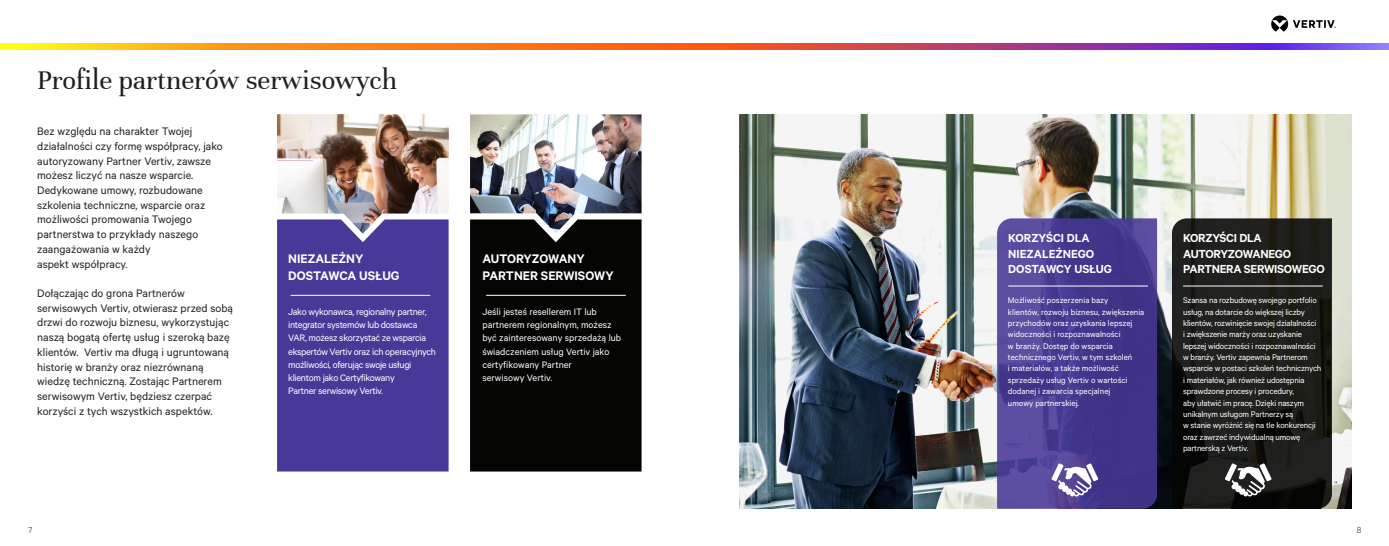
<style>
.page{position:relative;width:1389px;height:546px;background:#fff}
.page>*{position:absolute;margin:0;border:0;box-sizing:border-box;transform-origin:0 0}
.t1{font:28.88px "Unna";color:#231f20}
.t2{font:600 14px/16.8px "Calibre";color:#fff}
.t3{font:600 13.12px/15.8px "Calibre";letter-spacing:-.02em;color:#fff}
.t4{font:600 13.12px/15.8px "Calibre";color:#fff}
.t5{font:12.25px/14.7px "Calibre";color:#231f20}
.t6{font:10.5px/13.1px "Calibre";letter-spacing:-.03em;color:#fff}
.t7{font:10.5px/13.1px "Calibre";color:#fff}
.t8{font:300 9.62px "Calibre";color:#231f20}
.t9{font:9.19px/11.4px "Calibre";letter-spacing:-.02em;color:#fff}
.t10{font:9.19px/11.4px "Calibre";color:#fff}
</style>
<div class="page">
<svg style="left:0;top:44px;width:1389px;height:6px;background:#d36950"></svg>
<img style="left:739px;top:114px;width:613px;height:394px">
<div style="left:277px;top:233px;width:172px;height:238px;background:#483897"></div>
<img style="left:277px;top:114px;width:172px;height:119px">
<div style="left:470px;top:233px;width:172px;height:238px;background:#040503"></div>
<img style="left:470px;top:114px;width:172px;height:119px">
<svg style="left:997px;top:218px;width:160px;height:290px;background:#4a3d91"></svg>
<svg style="left:1051px;top:463px;width:47px;height:33px"></svg>
<svg style="left:1172px;top:218px;width:160px;height:290px;background:#1c1d19"></svg>
<svg style="left:1225px;top:463px;width:47px;height:33px"></svg>
<svg style="left:1271px;top:16px;width:65px;height:16px"></svg>
<hr style="left:1008px;top:285px;width:140px;height:1px;background:#fff">
<hr style="left:1183px;top:285px;width:140px;height:1px;background:#fff">
<hr style="left:291px;top:295px;width:139px;height:1px;background:#fff">
<hr style="left:486px;top:295px;width:140px;height:1px;background:#fff">
<p class="t1" style="left:37px;top:63px;width:361px">Profile partnerów serwisowych</p>
<p class="t5" style="left:37px;top:123px;width:187px">Bez względu na charakter Twojej działalności czy formę współpracy, jako autoryzowany Partner Vertiv, zawsze możesz liczyć na nasze wsparcie.<br>Dedykowane umowy, rozbudowane szkolenia techniczne, wsparcie oraz możliwości promowania Twojego partnerstwa to przykłady naszego zaangażowania w każdy<br>aspekt współpracy.</p>
<p class="t5" style="left:37px;top:285px;width:197px">Dołączając do grona Partnerów serwisowych Vertiv, otwierasz przed sobą drzwi do rozwoju biznesu, wykorzystując naszą bogatą ofertę usług i szeroką bazę klientów. Vertiv ma długą i ugruntowaną historię w branży oraz niezrównaną wiedzę techniczną. Zostając Partnerem serwisowym Vertiv, będziesz czerpać korzyści z tych wszystkich aspektów.</p>
<p class="t2" style="left:288px;top:250px;width:113px">NIEZALEŻNY<br>DOSTAWCA USŁUG</p>
<p class="t6" style="left:288px;top:305px;width:149px">Jako wykonawca, regionalny partner, integrator systemów lub dostawca VAR, możesz skorzystać ze wsparcia ekspertów Vertiv oraz ich operacyjnych możliwości, oferując swoje usługi klientom jako Certyfikowany<br>Partner serwisowy Vertiv.</p>
<p class="t2" style="left:482px;top:250px;width:133px">AUTORYZOWANY<br>PARTNER SERWISOWY</p>
<p class="t7" style="left:482px;top:305px;width:140px">Jeśli jesteś resellerem IT lub partnerem regionalnym, możesz być zainteresowany sprzedażą lub świadczeniem usług Vertiv jako certyfikowany Partner<br>serwisowy Vertiv.</p>
<p class="t4" style="left:1008px;top:229px;width:105px">KORZYŚCI DLA<br>NIEZALEŻNEGO<br>DOSTAWCY USŁUG</p>
<p class="t10" style="left:1008px;top:294px;width:138px">Możliwość poszerzenia bazy<br>klientów, rozwoju biznesu, zwiększenia przychodów oraz uzyskania lepszej widoczności i rozpoznawalności<br>w branży. Dostęp do wsparcia technicznego Vertiv, w tym szkoleń<br>i materiałów, a także możliwość sprzedaży usług Vertiv o wartości dodanej i zawarcia specjalnej<br>umowy partnerskiej.</p>
<p class="t3" style="left:1183px;top:229px;width:143px">KORZYŚCI DLA<br>AUTORYZOWANEGO<br>PARTNERA SERWISOWEGO</p>
<p class="t9" style="left:1183px;top:294px;width:140px">Szansa na rozbudowę swojego portfolio usług, na dotarcie do większej liczby klientów, rozwinięcie swojej działalności<br>i zwiększenie marży oraz uzyskanie lepszej widoczności i rozpoznawalności w branży. Vertiv zapewnia Partnerom wsparcie w postaci szkoleń technicznych i materiałów, jak również udostępnia sprawdzone procesy i procedury,<br>aby ułatwić im pracę. Dzięki naszym unikalnym usługom Partnerzy są<br>w stanie wyróżnić się na tle konkurencji oraz zawrzeć indywidualną umowę partnerską z Vertiv.</p>
<p class="t8" style="left:28px;top:524px;width:6px">7</p>
<p class="t8" style="left:1357px;top:524px;width:6px">8</p>
</div>
